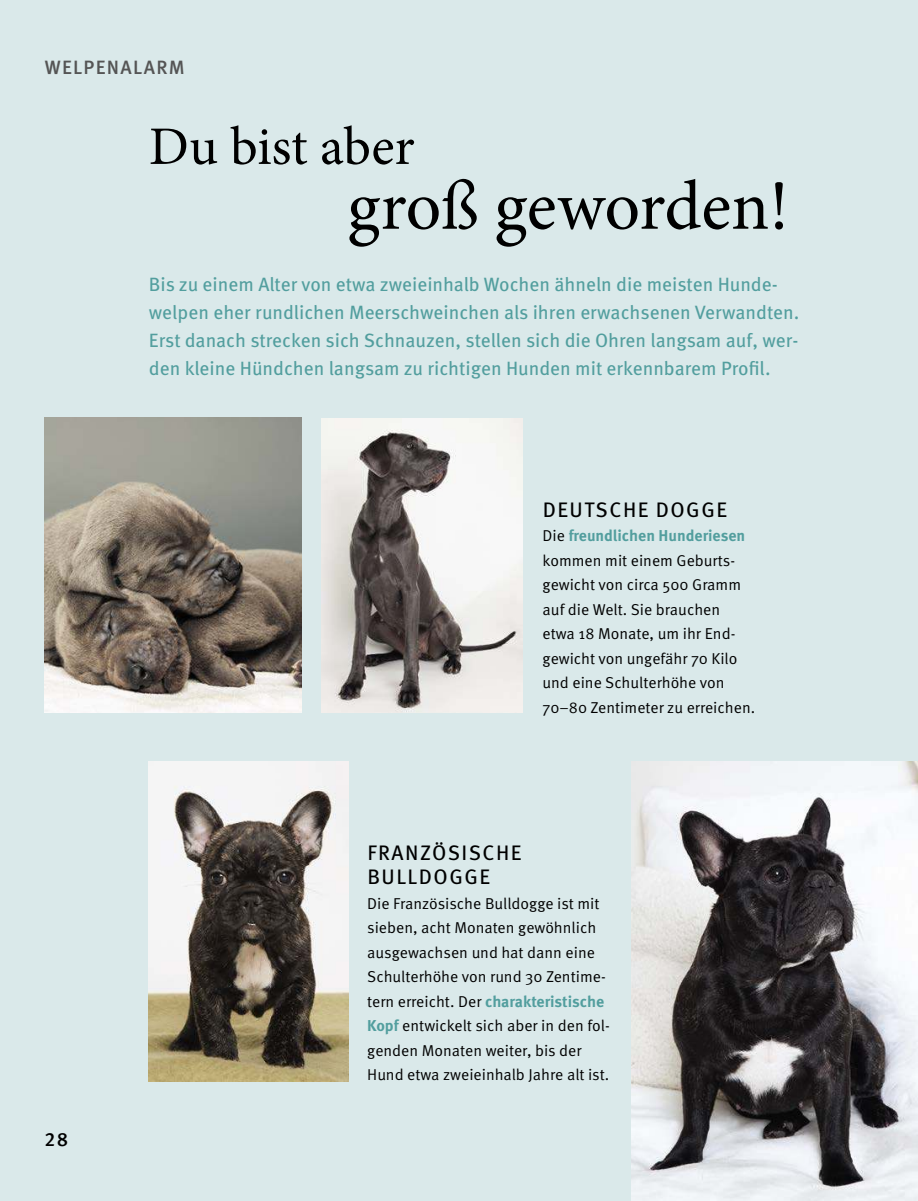
<style>
.page{position:relative;width:918px;height:1201px;background:#fff}
.page>*{position:absolute;margin:0;border:0;box-sizing:border-box;transform-origin:0 0}
.t1{font:70px "Minion Pro";letter-spacing:-.01em;color:#000}
.t2{font:54.25px "Minion Pro";letter-spacing:-.005em;color:#000}
.t3{font:21px/24.5px "Meta OT";letter-spacing:.07em;color:#000}
.t4{font:19.25px/28px "Meta OT";color:#529e9e}
.t5{font:500 19.25px "Meta OT";letter-spacing:.07em;color:#555}
.t6{font:500 19.25px "Meta OT";color:#000}
.t7{font:15.75px/24.5px "Meta OT Norm";color:#000}
.t8{font:700 15.75px "Meta OT";color:#529e9e}
.s1{font-family:"Meta OT Norm";font-weight:400;color:#000}
.s2{font-family:"Meta OT";font-weight:700;color:#529e9e}
</style>
<div class="page">
<div style="left:0;top:0;width:918px;height:1200px;background:#dae9ea"></div>
<img style="left:45px;top:417px;width:256px;height:295px">
<img style="left:149px;top:761px;width:199px;height:320px">
<img style="left:321px;top:418px;width:202px;height:294px">
<img style="left:631px;top:761px;width:287px;height:439px">
<p class="t5" style="left:45px;top:56px;width:142px">WELPENALARM</p>
<h2 class="t2" style="left:149px;top:125px;width:267px">Du bist aber</h2>
<h1 class="t1" style="left:347px;top:179px;width:443px">groß geworden!</h1>
<p class="t4" style="left:149px;top:271px;width:652px">Bis zu einem Alter von etwa zweieinhalb Wochen ähneln die meisten Hunde&shy;welpen eher rundlichen Meerschweinchen als ihren erwachsenen Verwandten.<br>Erst danach strecken sich Schnauzen, stellen sich die Ohren langsam auf, wer&shy;den kleine Hündchen langsam zu richtigen Hunden mit erkennbarem Proil.</p>
<h3 class="t3" style="left:543px;top:497px;width:186px">DEUTSCHE DOGGE</h3>
<p class="t8" style="left:542px;top:529px;width:204px"><span class="s1">Die</span> freundlichen Hunderiesen</p>
<p class="t7" style="left:542px;top:549px;width:214px">kommen mit einem Geburts&shy;gewicht von circa 500 Gramm auf die Welt. Sie brauchen etwa 18 Monate, um ihr End&shy;gewicht von ungefähr 70 Kilo und eine Schulterhöhe von<br>70–80 Zentimeter zu erreichen.</p>
<p class="t6" style="left:45px;top:1128px;width:25px">28</p>
<h3 class="t3" style="left:367px;top:840px;width:156px">FRANZÖSISCHE<br>BULLDOGGE</h3>
<p class="t7" style="left:367px;top:892px;width:240px">Die Französische Bulldogge ist mit sieben, acht Monaten gewöhnlich ausgewachsen und hat dann eine Schulterhöhe von rund 30 Zentime-</p>
<p class="t8" style="left:367px;top:995px;width:238px"><span class="s1">tern erreicht. Der</span> charakteristische</p>
<p class="t7" style="left:367px;top:1014px;width:244px"><span class="s2">Kopf</span> entwickelt sich aber in den fol&shy;genden Monaten weiter, bis der<br>Hund etwa zweieinhalb Jahre alt ist.</p>
</div>
